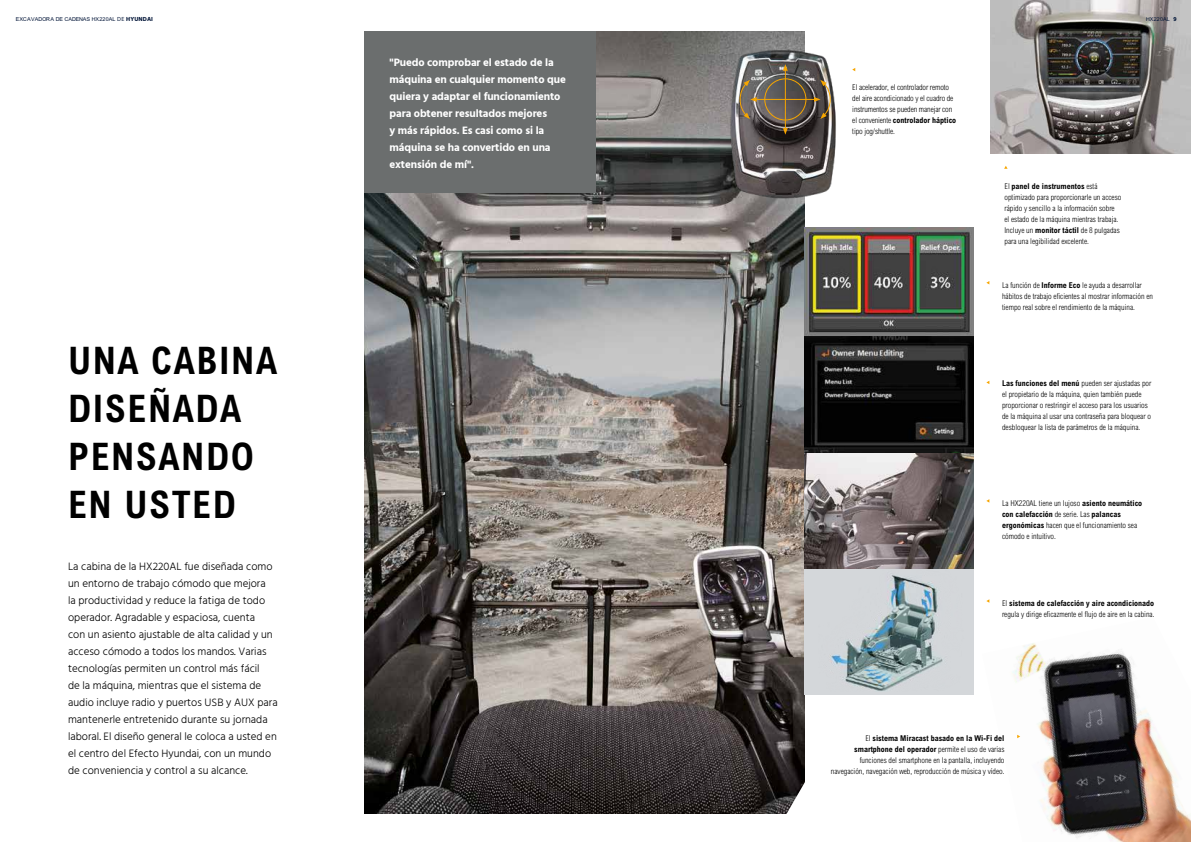
<style>
.page{position:relative;width:1191px;height:842px;background:#fff}
.page>*{position:absolute;margin:0;border:0;box-sizing:border-box;transform-origin:0 0}
.t1{font:700 condensed 38px/48px "Arial";letter-spacing:.04em;color:#000}
.t2{font:300 11px/17px "Hind";color:#000}
.t3{font:700 11px/17px "Hind";letter-spacing:-.01em;color:#fff}
.t4{font:300 condensed 8px/11px "Arial";color:#000}
.t5{font:6px "Arial MT Light";letter-spacing:.02em;color:#001437}
.s1{font-family:"Hind"}
.s2{font-family:"Hind";font-weight:700}
.s3{font-weight:700}
</style>
<div class="page">
<img style="left:364px;top:31px;width:440px;height:783px">
<img style="left:1012px;top:643px;width:179px;height:199px">
<img style="left:990px;top:0;width:201px;height:153px">
<img style="left:804px;top:227px;width:169px;height:342px">
<div style="left:804px;top:569px;width:169px;height:125px;background:#d4d7da"></div>
<img style="left:830px;top:575px;width:113px;height:116px">
<div style="left:364px;top:31px;width:231px;height:162px;background:#6b6e6e"></div>
<svg style="left:785px;top:782px;width:20px;height:32px"></svg>
<img style="left:726px;top:46px;width:110px;height:158px">
<div style="left:764px;top:79px;width:42px;height:41px;border:1px solid #f7a600;border-radius:50%"></div>
<hr style="left:785px;top:69px;width:1px;height:61px;background:#f7a600">
<svg style="left:783px;top:64px;width:4px;height:7px"></svg>
<svg style="left:783px;top:128px;width:4px;height:7px"></svg>
<hr style="left:755px;top:99px;width:60px;height:1px;background:#f7a600">
<svg style="left:738px;top:80px;width:18px;height:39px"></svg>
<svg style="left:814px;top:80px;width:18px;height:39px"></svg>
<p class="t5" style="left:16px;top:16px;width:138px">EXCAVADORA DE CADENAS HX220AL <span class="s1">DE</span> <span class="s2">HYUNDAI</span></p>
<p class="t5" style="left:1146px;top:16px;width:32px">HX220AL <span class="s2">9</span></p>
<h1 class="t1" style="left:68px;top:336px;width:211px">UNA CABINA<br>DISEÑADA<br>PENSANDO<br>EN USTED</h1>
<p class="t2" style="left:68px;top:558px;width:211px">La cabina de la HX220AL fue diseñada como un entorno de trabajo cómodo que mejora<br>la productividad y reduce la fatiga de todo operador. Agradable y espaciosa, cuenta<br>con un asiento ajustable de alta calidad y un acceso cómodo a todos los mandos. Varias tecnologías permiten un control más fácil<br>de la máquina, mientras que el sistema de audio incluye radio y puertos USB y AUX para mantenerle entretenido durante su jornada laboral. El diseño general le coloca a usted en el centro del Efecto Hyundai, con un mundo de conveniencia y control a su alcance.</p>
<h2 class="t3" style="left:389px;top:54px;width:178px">"Puedo comprobar el estado de la máquina en cualquier momento que quiera y adaptar el funcionamiento para obtener resultados mejores<br>y más rápidos. Es casi como si la máquina se ha convertido en una extensión de mí".</h2>
<p class="t4" style="left:852px;top:82px;width:105px">El acelerador, el controlador remoto del aire acondicionado y el cuadro de instrumentos se pueden manejar con el conveniente <span class="s3">controlador háptico </span>tipo jog/shuttle.</p>
<p class="t4" style="left:1004px;top:180px;width:118px">El <span class="s3">panel de instrumentos</span> está optimizado para proporcionarle un acceso rápido y sencillo a la información sobre el estado de la máquina mientras trabaja.<br>Incluye un <span class="s3">monitor táctil</span> de 8 pulgadas para una legibilidad excelente.</p>
<p class="t4" style="left:1002px;top:279px;width:153px">La función de <span class="s3">Informe Eco</span> le ayuda a desarrollar hábitos de trabajo eficientes al mostrar información en tiempo real sobre el rendimiento de la máquina.</p>
<p class="t4" style="left:1002px;top:378px;width:151px"><span class="s3">Las funciones del menú</span> pueden ser ajustadas por el propietario de la máquina, quien también puede proporcionar o restringir el acceso para los usuarios de la máquina al usar una contraseña para bloquear o desbloquear la lista de parámetros de la máquina.</p>
<p class="t4" style="left:1002px;top:497px;width:142px">La HX220AL tiene un lujoso <span class="s3">asiento neumático con calefacción</span> de serie. Las <span class="s3">palancas ergonómicas</span> hacen que el funcionamiento sea cómodo e intuitivo.</p>
<p class="t4" style="left:1002px;top:597px;width:154px">El <span class="s3">sistema de calefacción y aire acondicionado </span>regula y dirige eficazmente el flujo de aire en la cabina.</p>
<p class="t4" style="left:831px;top:733px;width:175px;text-align:right">El <span class="s3">sistema Miracast basado en la Wi-Fi del smartphone del operador</span> permite el uso de varias funciones del smartphone en la pantalla, incluyendo navegación, navegación web, reproducción de música y vídeo.</p>
</div>
